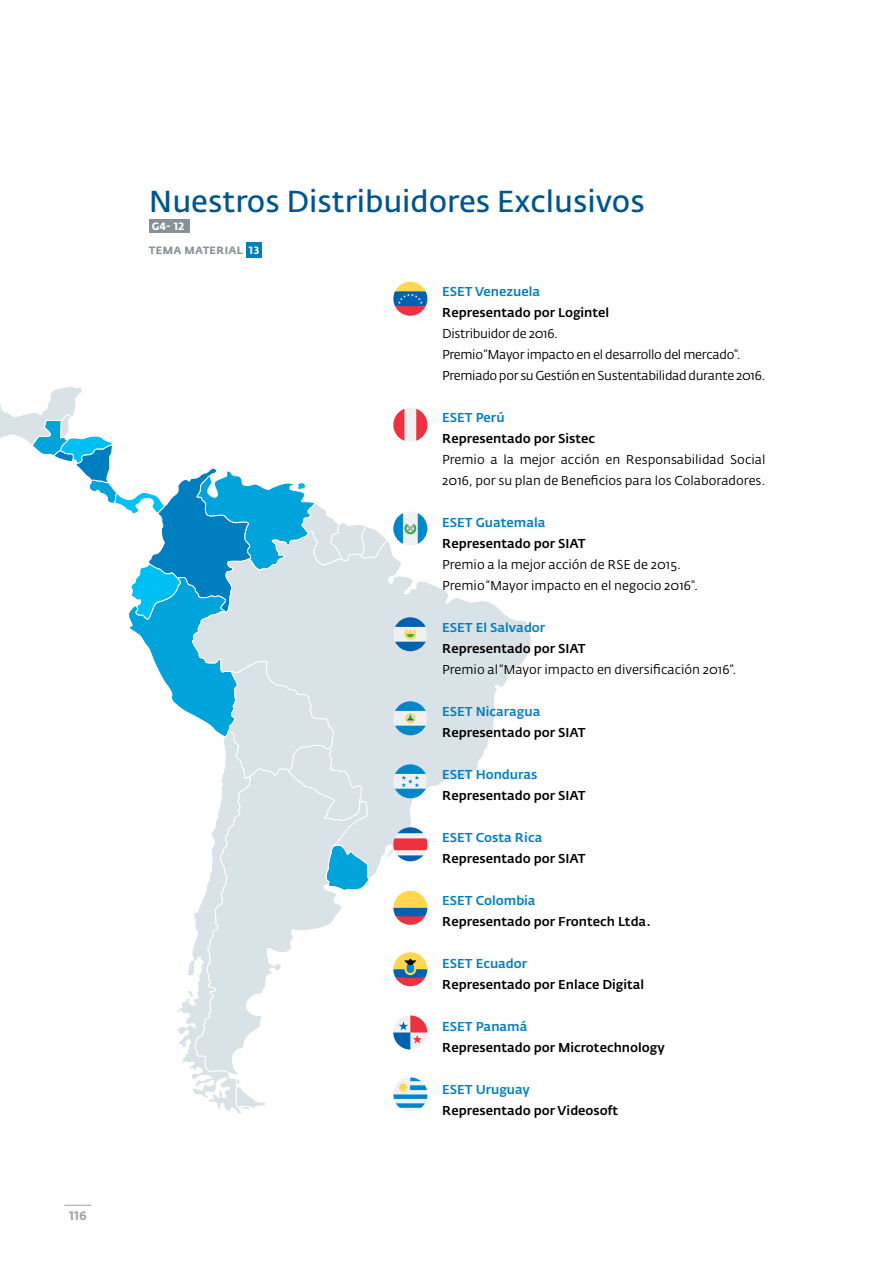
<style>
.page{position:relative;width:893px;height:1263px;background:#fff}
.page>*{position:absolute;margin:0;border:0;box-sizing:border-box;transform-origin:0 0}
.t1{font:600 30px "Fedra Sans Alt Pro";color:#00558f}
.t2{font:500 12.75px "Fedra Sans Alt Pro";color:#000}
.t3{font:12.75px/21px "Fedra Sans Alt Pro";color:#000}
.t4{font:500 12.75px "Fedra Sans Alt Pro";color:#007fc0}
.t5{font:12.75px/21px "Fedra Sans Alt Pro";letter-spacing:-.025em;color:#000}
.t6{font:700 12px "Fedra Sans Alt Pro";color:#9ca5ab}
.t7{font:700 10.5px "Fedra Sans Alt Pro";letter-spacing:.035em;color:#879197}
.t8{font:700 10.5px "Fedra Sans Alt Pro";color:#fff}
.s1{color:#fff}
</style>
<div class="page">
<svg style="left:64px;top:1205px;width:27px;height:1px"></svg>
<div style="left:247px;top:243px;width:15px;height:15px;background:#007fc0"></div>
<svg style="left:427px;top:530px;width:104px;height:317px"></svg>
<div style="left:149px;top:219px;width:41px;height:14px;background:#879197"></div>
<svg style="left:0;top:282px;width:427px;height:832px"></svg>
<p class="t6" style="left:69px;top:1209px;width:19px">116</p>
<h1 class="t1" style="left:149px;top:183px;width:497px">Nuestros Distribuidores Exclusivos</h1>
<p class="t8" style="left:152px;top:220px;width:34px">G4- 12</p>
<p class="t7" style="left:149px;top:244px;width:112px">TEMA MATERIAL <span class="s1">13</span></p>
<p class="t4" style="left:442px;top:284px;width:99px">ESET Venezuela</p>
<p class="t2" style="left:442px;top:305px;width:169px">Representado por Logintel</p>
<p class="t5" style="left:442px;top:323px;width:325px">Distribuidor de 2016.<br>Premio “Mayor impacto en el desarrollo del mercado”.<br>Premiado por su Gestión en Sustentabilidad durante 2016.</p>
<p class="t4" style="left:442px;top:410px;width:64px">ESET Perú</p>
<p class="t2" style="left:442px;top:431px;width:154px">Representado por Sistec</p>
<p class="t3" style="left:442px;top:449px;width:325px">Premio a la mejor acción en Responsabilidad Social<br>2016, por su plan de Beneficios para los Colaboradores.</p>
<p class="t4" style="left:442px;top:515px;width:105px">ESET Guatemala</p>
<p class="t2" style="left:442px;top:536px;width:145px">Representado por SIAT</p>
<p class="t3" style="left:442px;top:554px;width:257px">Premio a la mejor acción de RSE de 2015.<br>Premio “Mayor impacto en el negocio 2016”.</p>
<p class="t4" style="left:442px;top:620px;width:105px">ESET El Salvador</p>
<p class="t2" style="left:442px;top:641px;width:145px">Representado por SIAT</p>
<p class="t3" style="left:442px;top:659px;width:296px">Premio al “Mayor impacto en diversificación 2016”.</p>
<p class="t4" style="left:442px;top:704px;width:100px">ESET Nicaragua</p>
<p class="t2" style="left:442px;top:725px;width:145px">Representado por SIAT</p>
<p class="t4" style="left:442px;top:767px;width:97px">ESET Honduras</p>
<p class="t2" style="left:442px;top:788px;width:145px">Representado por SIAT</p>
<p class="t4" style="left:442px;top:830px;width:102px">ESET Costa Rica</p>
<p class="t2" style="left:442px;top:851px;width:145px">Representado por SIAT</p>
<p class="t4" style="left:442px;top:893px;width:95px">ESET Colombia</p>
<p class="t2" style="left:442px;top:914px;width:210px">Representado por Frontech Ltda.</p>
<p class="t4" style="left:442px;top:956px;width:87px">ESET Ecuador</p>
<p class="t2" style="left:442px;top:977px;width:204px">Representado por Enlace Digital</p>
<p class="t4" style="left:442px;top:1019px;width:87px">ESET Panamá</p>
<p class="t2" style="left:442px;top:1040px;width:224px">Representado por Microtechnology</p>
<p class="t4" style="left:442px;top:1082px;width:89px">ESET Uruguay</p>
<p class="t2" style="left:442px;top:1103px;width:178px">Representado por Videosoft</p>
</div>
